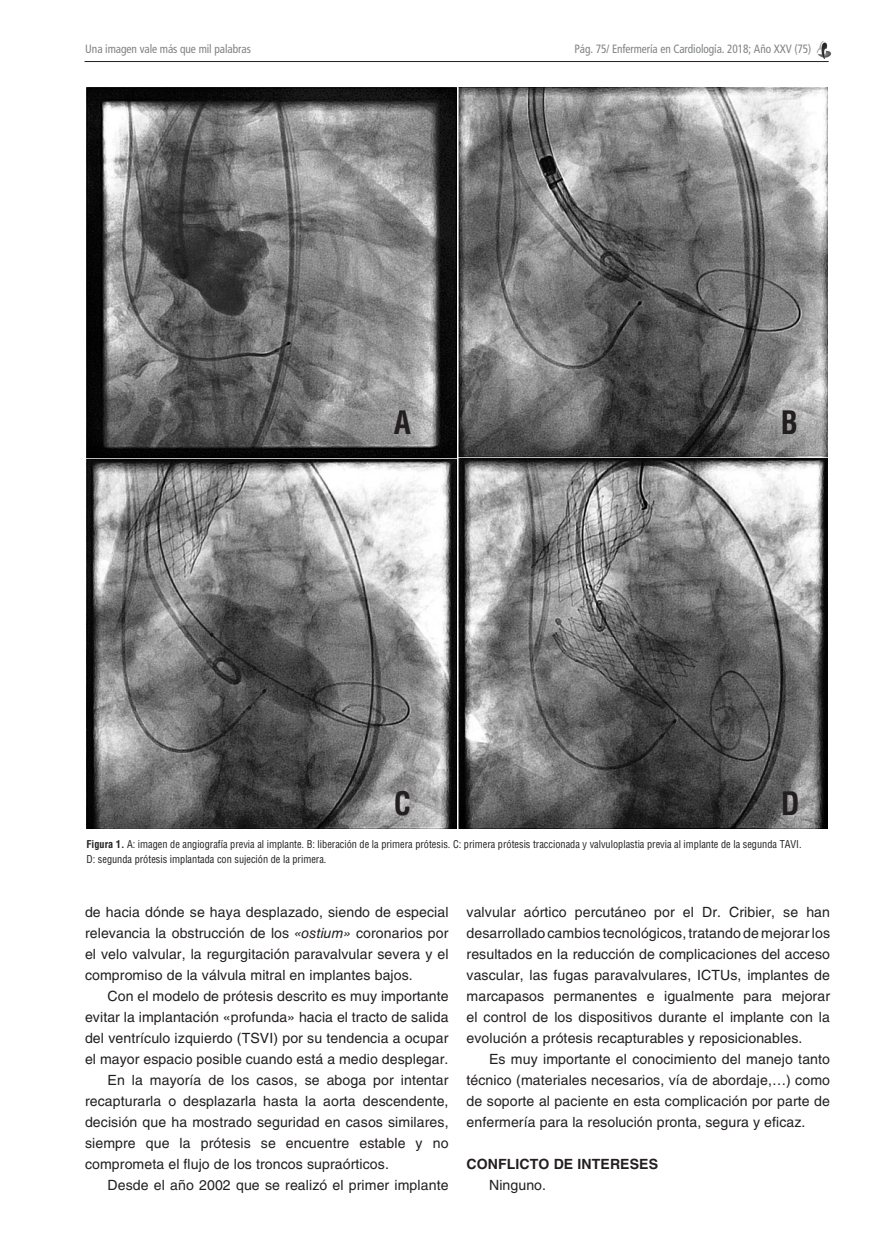
<style>
.page{position:relative;width:893px;height:1234px;background:#fff}
.page>*{position:absolute;margin:0;border:0;box-sizing:border-box;transform-origin:0 0}
.Autores_Resumenes{font:700 condensed 31.5px "Helvetica LT Std";color:#231f20}
.t1{font:14.1px/21px "Helvetica LT Std";letter-spacing:.005em;color:#231f20;text-align:justify}
.t2{font:700 14.1px "Helvetica LT Std";letter-spacing:.005em;color:#231f20}
.Folio{font:condensed 12px "Frutiger LT";letter-spacing:-.005em;color:#808285;scale:.94 1}
.Folio-2{font:condensed 12px "Frutiger LT";letter-spacing:-.005em;color:#808285;scale:.95 1}
.Autores_Resumenes-2{font:condensed 10.5px/15px "Helvetica LT Std";color:#231f20}
.s1{font-weight:700}
.s2{font-style:italic}
</style>
<div class="page">
<img style="left:816px;top:41px;width:16px;height:18px">
<hr style="left:85px;top:61px;width:744px;height:1px;background:#231f20">
<img style="left:87px;top:87px;width:741px;height:741px">
<p class="Folio-2" style="left:85px;top:42px;width:176px">Una imagen vale más que mil palabras</p>
<p class="Folio" style="left:575px;top:42px;width:253px">Pág. 75/ Enfermería en Cardiología. 2018; Año XXV (75)</p>
<p class="Autores_Resumenes" style="left:394px;top:403px;width:19px">A</p>
<p class="Autores_Resumenes" style="left:394px;top:783px;width:19px">C</p>
<p class="Autores_Resumenes" style="left:781px;top:403px;width:19px">B</p>
<p class="Autores_Resumenes" style="left:781px;top:783px;width:20px">D</p>
<p class="Autores_Resumenes-2" style="left:86px;top:836px;width:717px"><span class="s1">Figura 1.</span> A: imagen de angiografía previa al implante. B: liberación de la primera prótesis. C: primera prótesis traccionada y valvuloplastia previa al implante de la segunda TAVI.<br>D: segunda prótesis implantada con sujeción de la primera.</p>
<p class="t1" style="left:85px;top:901px;width:365px">de hacia dónde se haya desplazado, siendo de especial relevancia la obstrucción de los <span class="s2">«ostium»</span> coronarios por el velo valvular, la regurgitación paravalvular severa y el compromiso de la válvula mitral en implantes bajos.</p>
<p class="t1" style="left:85px;top:985px;width:365px;text-indent:22px">Con el modelo de prótesis descrito es muy importante evitar la implantación «profunda» hacia el tracto de salida del ventrículo izquierdo (TSVI) por su tendencia a ocupar el mayor espacio posible cuando está a medio desplegar.</p>
<p class="t1" style="left:85px;top:1069px;width:365px;text-indent:22px">En la mayoría de los casos, se aboga por intentar recapturarla o desplazarla hasta la aorta descendente, decisión que ha mostrado seguridad en casos similares, siempre que la prótesis se encuentre estable y no comprometa el flujo de los troncos supraórticos.</p>
<p class="t1" style="left:108px;top:1174px;width:342px">Desde el año 2002 que se realizó el primer implante</p>
<p class="t1" style="left:467px;top:901px;width:365px">valvular aórtico percutáneo por el Dr. Cribier, se han desarrollado cambios tecnológicos, tratando de mejorar los resultados en la reducción de complicaciones del acceso vascular, las fugas paravalvulares, ICTUs, implantes de marcapasos permanentes e igualmente para mejorar el control de los dispositivos durante el implante con la evolución a prótesis recapturables y reposicionables.</p>
<p class="t1" style="left:467px;top:1048px;width:365px;text-indent:22px">Es muy importante el conocimiento del manejo tanto técnico (materiales necesarios, vía de abordaje,…) como de soporte al paciente en esta complicación por parte de enfermería para la resolución pronta, segura y eficaz.</p>
<p class="t2" style="left:467px;top:1155px;width:193px">CONFLICTO DE INTERESES</p>
<p class="t1" style="left:489px;top:1174px;width:59px">Ninguno.</p>
</div>
